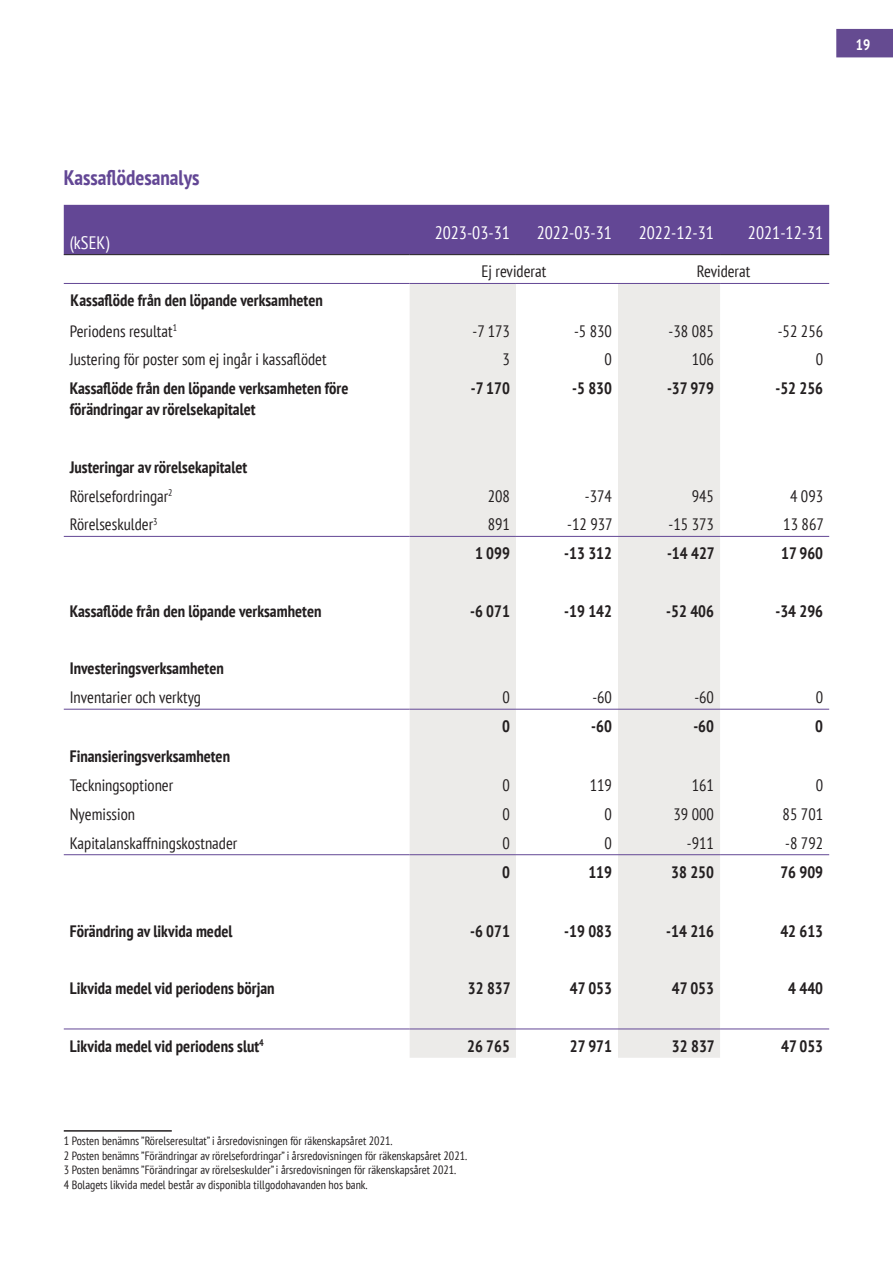
<style>
.page{position:relative;width:893px;height:1263px;background:#fff}
.page>*{position:absolute;margin:0;border:0;box-sizing:border-box;transform-origin:0 0}
.t1{font:700 condensed 21px "PT Sans";color:#634795}
.t2{font:condensed 18px "PT Sans";color:#fff}
.t3{font:700 condensed 16.5px/30.3px "PT Sans";color:#231f20}
.t4{font:condensed 16.5px "PT Sans";color:#231f20}
.t5{font:700 condensed 15px "PT Sans";color:#fff}
.t6{font:condensed 12px/14.4px "PT Sans";color:#231f20}
.s1{font-weight:400}
</style>
<div class="page">
<div style="left:836px;top:29px;width:57px;height:28px;background:#654b91"></div>
<div style="left:64px;top:205px;width:765px;height:49px;background:#634795"></div>
<svg style="left:410px;top:284px;width:310px;height:774px;fill:#ecebe9"></svg>
<hr style="left:64px;top:254px;width:346px;height:1px;background:#231f20">
<hr style="left:410px;top:254px;width:106px;height:1px;background:#231f20">
<hr style="left:516px;top:254px;width:102px;height:1px;background:#231f20">
<hr style="left:618px;top:254px;width:102px;height:1px;background:#231f20">
<hr style="left:720px;top:254px;width:109px;height:1px;background:#231f20">
<hr style="left:64px;top:283px;width:346px;height:1px;background:#634795">
<hr style="left:410px;top:283px;width:106px;height:1px;background:#634795">
<hr style="left:516px;top:283px;width:102px;height:1px;background:#634795">
<hr style="left:618px;top:283px;width:102px;height:1px;background:#634795">
<hr style="left:720px;top:283px;width:109px;height:1px;background:#634795">
<hr style="left:64px;top:709px;width:346px;height:1px;background:#634795">
<hr style="left:410px;top:709px;width:106px;height:1px;background:#634795">
<hr style="left:516px;top:709px;width:102px;height:1px;background:#634795">
<hr style="left:618px;top:709px;width:102px;height:1px;background:#634795">
<hr style="left:720px;top:709px;width:109px;height:1px;background:#634795">
<hr style="left:64px;top:854px;width:346px;height:1px;background:#634795">
<hr style="left:410px;top:854px;width:106px;height:1px;background:#634795">
<hr style="left:516px;top:854px;width:102px;height:1px;background:#634795">
<hr style="left:618px;top:854px;width:102px;height:1px;background:#634795">
<hr style="left:720px;top:854px;width:109px;height:1px;background:#634795">
<hr style="left:64px;top:1028px;width:346px;height:1px;background:#634795">
<hr style="left:410px;top:1028px;width:106px;height:1px;background:#634795">
<hr style="left:516px;top:1028px;width:102px;height:1px;background:#634795">
<hr style="left:618px;top:1028px;width:102px;height:1px;background:#634795">
<hr style="left:720px;top:1028px;width:109px;height:1px;background:#634795">
<hr style="left:64px;top:536px;width:346px;height:1px;background:#634795">
<hr style="left:410px;top:536px;width:106px;height:1px;background:#634795">
<hr style="left:516px;top:536px;width:102px;height:1px;background:#634795">
<hr style="left:618px;top:536px;width:102px;height:1px;background:#634795">
<hr style="left:720px;top:536px;width:109px;height:1px;background:#634795">
<hr style="left:64px;top:1130px;width:108px;height:1px;background:#231f20">
<p class="t5" style="left:856px;top:35px;width:16px">19</p>
<p class="t1" style="left:64px;top:164px;width:137px">Kassaflödesanalys</p>
<p class="t2" style="left:70px;top:231px;width:41px">(kSEK)</p>
<p class="t3" style="left:70px;top:285px;width:255px">Kassaflöde från den löpande verksamheten<br><span class="s1">Periodens resultat</span><sup>1</sup></p>
<p class="t2" style="left:435px;top:221px;width:77px">2023-03-31</p>
<p class="t2" style="left:537px;top:221px;width:77px">2022-03-31</p>
<p class="t2" style="left:639px;top:221px;width:77px">2022-12-31</p>
<p class="t2" style="left:748px;top:221px;width:77px">2021-12-31</p>
<p class="t4" style="left:481px;top:261px;width:66px">Ej reviderat</p>
<p class="t4" style="left:697px;top:261px;width:55px">Reviderat</p>
<p class="t4" style="left:473px;top:320px;width:39px">-7 173</p>
<p class="t4" style="left:574px;top:320px;width:39px">-5 830</p>
<p class="t4" style="left:669px;top:320px;width:47px">-38 085</p>
<p class="t4" style="left:778px;top:320px;width:47px">-52 256</p>
<p class="t4" style="left:70px;top:349px;width:258px">Justering för poster som ej ingår i kassaflödet</p>
<p class="t4" style="left:502px;top:349px;width:9px">3</p>
<p class="t4" style="left:605px;top:349px;width:9px">0</p>
<p class="t4" style="left:692px;top:349px;width:24px">106</p>
<p class="t4" style="left:816px;top:349px;width:9px">0</p>
<p class="t3" style="left:70px;top:378px;width:280px;line-height:21px">Kassaflöde från den löpande verksamheten före förändringar av rörelsekapitalet</p>
<p class="t3" style="left:471px;top:373px;width:41px">-7 170</p>
<p class="t3" style="left:572px;top:373px;width:41px">-5 830</p>
<p class="t3" style="left:667px;top:373px;width:49px">-37 979</p>
<p class="t3" style="left:775px;top:373px;width:49px">-52 256</p>
<p class="t3" style="left:70px;top:452px;width:179px;line-height:28.8px">Justeringar av rörelsekapitalet<br><span class="s1">Rörelsefordringar</span><sup>2</sup></p>
<p class="t4" style="left:488px;top:485px;width:24px">208</p>
<p class="t4" style="left:585px;top:485px;width:29px">-374</p>
<p class="t4" style="left:692px;top:485px;width:24px">945</p>
<p class="t4" style="left:790px;top:485px;width:35px">4 093</p>
<p class="t4" style="left:70px;top:514px;width:89px">Rörelseskulder<sup>3</sup></p>
<p class="t4" style="left:488px;top:514px;width:24px">891</p>
<p class="t4" style="left:567px;top:514px;width:47px">-12 937</p>
<p class="t4" style="left:669px;top:514px;width:47px">-15 373</p>
<p class="t4" style="left:783px;top:514px;width:42px">13 867</p>
<p class="t3" style="left:475px;top:538px;width:36px">1 099</p>
<p class="t3" style="left:564px;top:538px;width:49px">-13 312</p>
<p class="t3" style="left:667px;top:538px;width:49px">-14 427</p>
<p class="t3" style="left:781px;top:538px;width:44px">17 960</p>
<p class="t3" style="left:70px;top:595px;width:253px">Kassaflöde från den löpande verksamheten</p>
<p class="t3" style="left:470px;top:595px;width:41px">-6 071</p>
<p class="t3" style="left:564px;top:595px;width:49px">-19 142</p>
<p class="t3" style="left:666px;top:595px;width:49px">-52 406</p>
<p class="t3" style="left:775px;top:595px;width:49px">-34 296</p>
<p class="t3" style="left:70px;top:653px;width:156px">Investeringsverksamheten</p>
<p class="t4" style="left:70px;top:687px;width:133px">Inventarier och verktyg</p>
<p class="t4" style="left:502px;top:687px;width:9px">0</p>
<p class="t4" style="left:592px;top:687px;width:21px">-60</p>
<p class="t4" style="left:694px;top:687px;width:21px">-60</p>
<p class="t4" style="left:816px;top:687px;width:9px">0</p>
<p class="t3" style="left:502px;top:711px;width:9px">0</p>
<p class="t3" style="left:591px;top:711px;width:22px">-60</p>
<p class="t3" style="left:693px;top:711px;width:22px">-60</p>
<p class="t3" style="left:815px;top:711px;width:9px">0</p>
<p class="t3" style="left:70px;top:741px;width:162px">Finansieringsverksamheten</p>
<p class="t4" style="left:70px;top:775px;width:105px">Teckningsoptioner</p>
<p class="t4" style="left:502px;top:775px;width:9px">0</p>
<p class="t4" style="left:590px;top:775px;width:24px">119</p>
<p class="t4" style="left:692px;top:775px;width:24px">161</p>
<p class="t4" style="left:816px;top:775px;width:9px">0</p>
<p class="t4" style="left:70px;top:803px;width:67px">Nyemission</p>
<p class="t4" style="left:502px;top:803px;width:9px">0</p>
<p class="t4" style="left:605px;top:803px;width:9px">0</p>
<p class="t4" style="left:673px;top:803px;width:42px">39 000</p>
<p class="t4" style="left:783px;top:803px;width:42px">85 701</p>
<p class="t4" style="left:70px;top:832px;width:169px">Kapitalanskaffningskostnader</p>
<p class="t4" style="left:502px;top:832px;width:9px">0</p>
<p class="t4" style="left:605px;top:832px;width:9px">0</p>
<p class="t4" style="left:687px;top:832px;width:29px">-911</p>
<p class="t4" style="left:785px;top:832px;width:39px">-8 792</p>
<p class="t3" style="left:502px;top:856px;width:9px">0</p>
<p class="t3" style="left:588px;top:856px;width:25px">119</p>
<p class="t3" style="left:671px;top:856px;width:44px">38 250</p>
<p class="t3" style="left:780px;top:856px;width:44px">76 909</p>
<p class="t3" style="left:70px;top:915px;width:164px">Förändring av likvida medel</p>
<p class="t3" style="left:470px;top:915px;width:41px">-6 071</p>
<p class="t3" style="left:564px;top:915px;width:49px">-19 083</p>
<p class="t3" style="left:666px;top:915px;width:49px">-14 216</p>
<p class="t3" style="left:780px;top:915px;width:44px">42 613</p>
<p class="t3" style="left:70px;top:973px;width:206px">Likvida medel vid periodens början</p>
<p class="t3" style="left:468px;top:973px;width:44px">32 837</p>
<p class="t3" style="left:570px;top:973px;width:44px">47 053</p>
<p class="t3" style="left:672px;top:973px;width:44px">47 053</p>
<p class="t3" style="left:788px;top:973px;width:36px">4 440</p>
<p class="t3" style="left:70px;top:1030px;width:195px">Likvida medel vid periodens slut<sup>4</sup></p>
<p class="t3" style="left:467px;top:1030px;width:44px">26 765</p>
<p class="t3" style="left:570px;top:1030px;width:44px">27 971</p>
<p class="t3" style="left:672px;top:1030px;width:44px">32 837</p>
<p class="t3" style="left:781px;top:1030px;width:44px">47 053</p>
<p class="t6" style="left:64px;top:1133px;width:405px">1 Posten benämns ”Rörelseresultat” i årsredovisningen för räkenskapsåret 2021.<br>2 Posten benämns ”Förändringar av rörelsefordringar” i årsredovisningen för räkenskapsåret 2021.<br>3 Posten benämns ”Förändringar av rörelseskulder” i årsredovisningen för räkenskapsåret 2021.<br>4 Bolagets likvida medel består av disponibla tillgodohavanden hos bank.</p>
</div>
